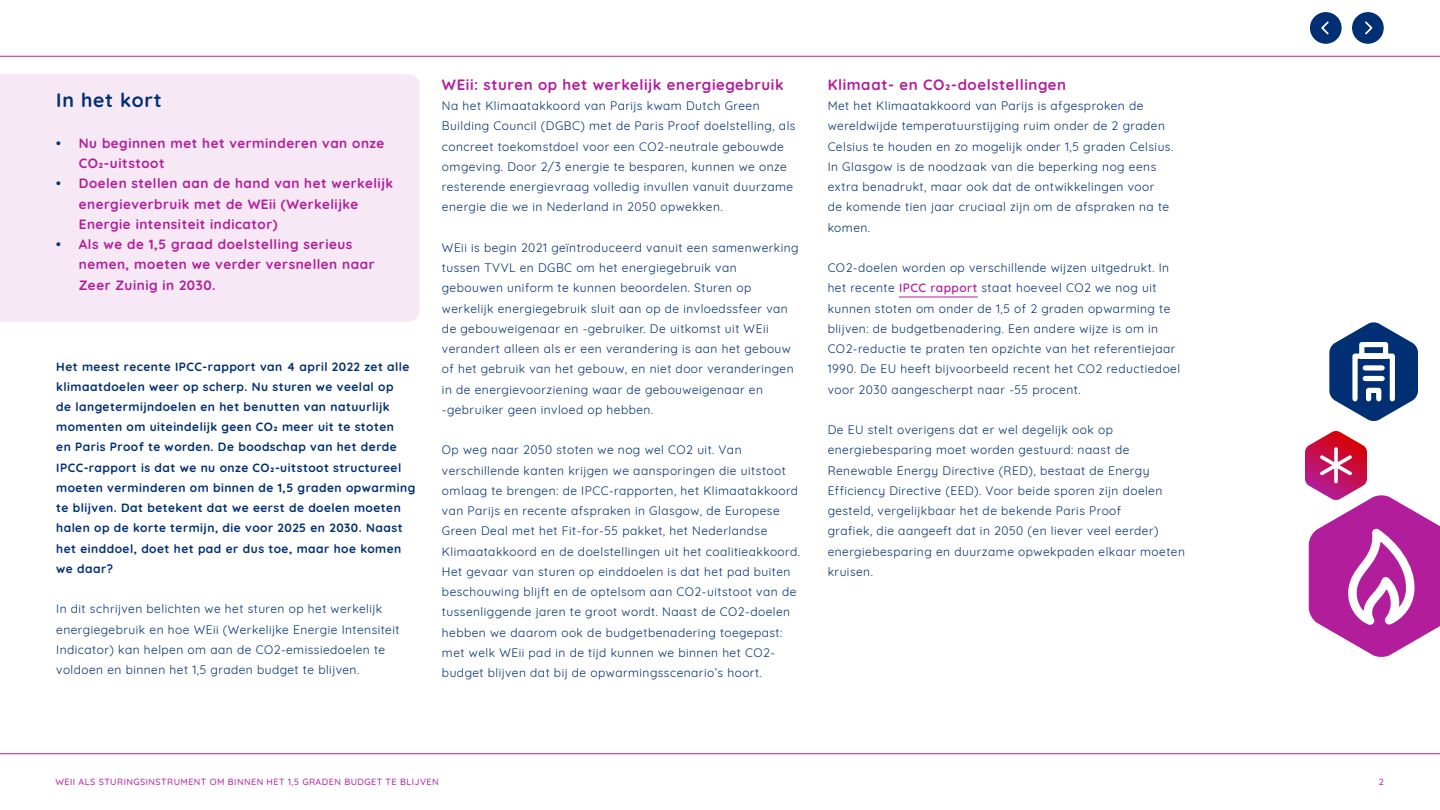
<style>
.page{position:relative;width:1440px;height:810px;background:#fff}
.page>*{position:absolute;margin:0;border:0;box-sizing:border-box;transform-origin:0 0}
.t1{font:700 19.5px "Quicksand";letter-spacing:.04em;color:#002f73}
.t2{font:700 15px "Quicksand";letter-spacing:.04em;color:#b21d9c}
.t3{font:700 13.5px/20.2px "Quicksand";letter-spacing:.04em;color:#b21d9c}
.t4{font:12px/20.2px "Quicksand";letter-spacing:.04em;color:#002f73}
.t5{font:700 12px/20.2px "Quicksand";letter-spacing:.04em;color:#002f73}
.t6{font:500 9px "Quicksand";letter-spacing:.05em;color:#b21d9c}
.s1{color:#002f73}
.s2{font-weight:600;color:#b21d9c}
</style>
<div class="page">
<div style="left:1352px;top:12px;width:32px;height:32px;background:#002f73;border-radius:50%"></div>
<svg style="left:1365px;top:21px;width:8px;height:14px"></svg>
<div style="left:1310px;top:12px;width:32px;height:32px;background:#002f73;border-radius:50%"></div>
<svg style="left:1321px;top:21px;width:8px;height:14px"></svg>
<hr style="left:0;top:56px;width:1440px;height:1px;background:#b21d9c">
<hr style="left:0;top:753px;width:1440px;height:1px;background:#b21d9c">
<div style="left:0;top:74px;width:419px;height:248px;background:#f7e8f5"></div>
<hr style="left:899px;top:297px;width:79px;height:1px;background:#b21d9c">
<svg style="left:1305px;top:431px;width:135px;height:226px"></svg>
<svg style="left:1329px;top:322px;width:89px;height:99px"></svg>
<h1 class="t1" style="left:56px;top:85px;width:107px">In het kort</h1>
<p class="t3" style="left:79px;top:131px;width:307px;text-indent:-23px"><span class="s1">•</span> Nu beginnen met het verminderen van onze<br>CO2-uitstoot</p>
<p class="t3" style="left:79px;top:172px;width:316px;text-indent:-23px"><span class="s1">•</span> Doelen stellen aan de hand van het werkelijk energieverbruik met de WEii (Werkelijke<br>Energie intensiteit indicator)</p>
<p class="t3" style="left:79px;top:233px;width:297px;text-indent:-23px"><span class="s1">•</span> Als we de 1,5 graad doelstelling serieus nemen, moeten we verder versnellen naar<br>Zeer Zuinig in 2030.</p>
<p class="t5" style="left:56px;top:355px;width:361px">Het meest recente IPCC-rapport van 4 april 2022 zet alle klimaatdoelen weer op scherp. Nu sturen we veelal op<br>de langetermijndoelen en het benutten van natuurlijk momenten om uiteindelijk geen CO2 meer uit te stoten<br>en Paris Proof te worden. De boodschap van het derde IPCC-rapport is dat we nu onze CO2-uitstoot structureel moeten verminderen om binnen de 1,5 graden opwarming te blijven. Dat betekent dat we eerst de doelen moeten halen op de korte termijn, die voor 2025 en 2030. Naast het einddoel, doet het pad er dus toe, maar hoe komen we daar?</p>
<p class="t4" style="left:56px;top:598px;width:345px">In dit schrijven belichten we het sturen op het werkelijk energiegebruik en hoe WEii (Werkelijke Energie Intensiteit Indicator) kan helpen om aan de CO2-emissiedoelen te voldoen en binnen het 1,5 graden budget te blijven.</p>
<p class="t2" style="left:442px;top:73px;width:343px">WEii: sturen op het werkelijk energiegebruik</p>
<p class="t4" style="left:442px;top:95px;width:355px">Na het Klimaatakkoord van Parijs kwam Dutch Green Building Council (DGBC) met de Paris Proof doelstelling, als concreet toekomstdoel voor een CO2-neutrale gebouwde omgeving. Door 2/3 energie te besparen, kunnen we onze resterende energievraag volledig invullen vanuit duurzame energie die we in Nederland in 2050 opwekken.</p>
<p class="t4" style="left:442px;top:236px;width:358px">WEii is begin 2021 geïntroduceerd vanuit een samenwerking tussen TVVL en DGBC om het energiegebruik van gebouwen uniform te kunnen beoordelen. Sturen op werkelijk energiegebruik sluit aan op de invloedssfeer van de gebouweigenaar en -gebruiker. De uitkomst uit WEii verandert alleen als er een verandering is aan het gebouw of het gebruik van het gebouw, en niet door veranderingen in de energievoorziening waar de gebouweigenaar en -gebruiker geen invloed op hebben.</p>
<p class="t4" style="left:442px;top:439px;width:360px">Op weg naar 2050 stoten we nog wel CO2 uit. Van verschillende kanten krijgen we aansporingen die uitstoot omlaag te brengen: de IPCC-rapporten, het Klimaatakkoord van Parijs en recente afspraken in Glasgow, de Europese Green Deal met het Fit-for-55 pakket, het Nederlandse Klimaatakkoord en de doelstellingen uit het coalitieakkoord.<br>Het gevaar van sturen op einddoelen is dat het pad buiten beschouwing blijft en de optelsom aan CO2-uitstoot van de tussenliggende jaren te groot wordt. Naast de CO2-doelen hebben we daarom ook de budgetbenadering toegepast: met welk WEii pad in de tijd kunnen we binnen het CO2- budget blijven dat bij de opwarmingsscenario’s hoort.</p>
<p class="t2" style="left:828px;top:73px;width:240px">Klimaat- en CO2-doelstellingen</p>
<p class="t4" style="left:828px;top:95px;width:347px">Met het Klimaatakkoord van Parijs is afgesproken de wereldwijde temperatuurstijging ruim onder de 2 graden Celsius te houden en zo mogelijk onder 1,5 graden Celsius.<br>In Glasgow is de noodzaak van die beperking nog eens extra benadrukt, maar ook dat de ontwikkelingen voor<br>de komende tien jaar cruciaal zijn om de afspraken na te komen.</p>
<p class="t4" style="left:828px;top:257px;width:354px">CO2-doelen worden op verschillende wijzen uitgedrukt. In het recente <span class="s2">IPCC rapport</span> staat hoeveel CO2 we nog uit kunnen stoten om onder de 1,5 of 2 graden opwarming te blijven: de budgetbenadering. Een andere wijze is om in CO2-reductie te praten ten opzichte van het referentiejaar 1990. De EU heeft bijvoorbeeld recent het CO2 reductiedoel voor 2030 aangescherpt naar -55 procent.</p>
<p class="t4" style="left:828px;top:419px;width:359px">De EU stelt overigens dat er wel degelijk ook op energiebesparing moet worden gestuurd: naast de Renewable Energy Directive (RED), bestaat de Energy Efficiency Directive (EED). Voor beide sporen zijn doelen gesteld, vergelijkbaar het de bekende Paris Proof<br>grafiek, die aangeeft dat in 2050 (en liever veel eerder) energiebesparing en duurzame opwekpaden elkaar moeten kruisen.</p>
<p class="t6" style="left:56px;top:775px;width:385px">WEII ALS STURINGSINSTRUMENT OM BINNEN HET 1,5 GRADEN BUDGET TE BLIJVEN</p>
<p class="t6" style="left:1379px;top:775px;width:7px">2</p>
</div>
